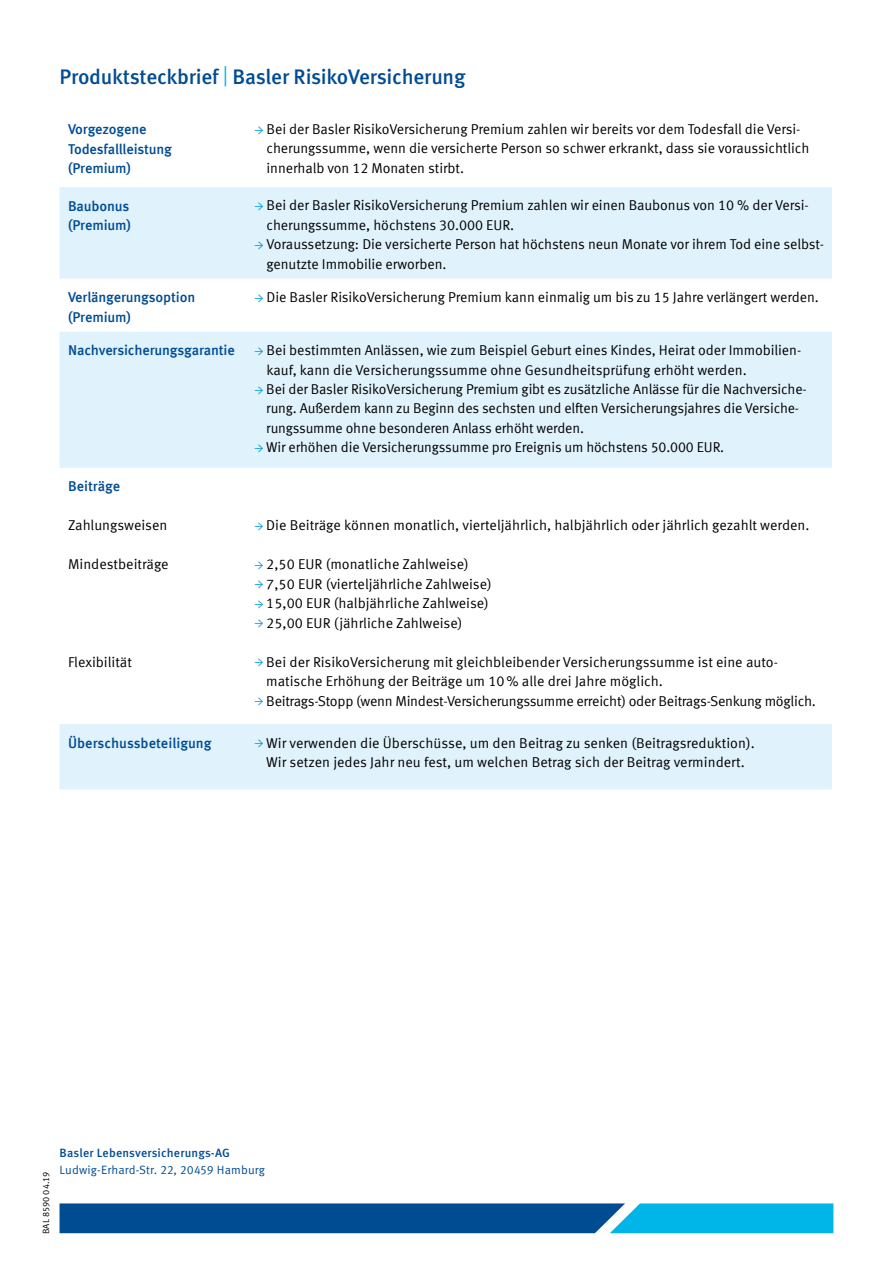
<style>
.page{position:relative;width:893px;height:1263px;background:#fff}
.page>*{position:absolute;margin:0;border:0;box-sizing:border-box;transform-origin:0 0}
.t1{font:500 21px "Meta Pro";letter-spacing:-.015em;color:#004c93}
.t2{font:14.25px/19.5px "Meta Offc Norm";letter-spacing:-.005em;color:#000}
.t3{font:500 14.25px/19.5px "Meta Offc";letter-spacing:-.01em;color:#004c93}
.t4{font:12px "Meta Pro Norm";letter-spacing:.015em;color:#004c93}
.t5{font:500 12px "Meta Pro";letter-spacing:.015em;color:#004c93}
.t6{font:9px "Meta Offc Norm";color:#000}
.s1{font-family:"Meta Pro Norm";font-weight:400;color:#00b6e8}
.s2{font-family:"Minion Pro";font-weight:600;color:#009ee0}
</style>
<div class="page">
<svg style="left:60px;top:1203px;width:773px;height:30px;background:#086ead"></svg>
<svg style="left:60px;top:187px;width:772px;height:602px"></svg>
<h1 class="t1" style="left:60px;top:60px;width:407px">Produktsteckbrief <span class="s1">|</span> Basler RisikoVersicherung</h1>
<p class="t3" style="left:68px;top:120px;width:105px">Vorgezogene<br>Todesfallleistung (Premium)</p>
<p class="t2" style="left:267px;top:119px;width:544px;text-indent:-12px"><span class="s2">→</span> Bei der Basler RisikoVersicherung Premium zahlen wir bereits vor dem Todesfall die Versi&shy;cherungssumme, wenn die versicherte Person so schwer erkrankt, dass sie voraussichtlich innerhalb von 12 Monaten stirbt.</p>
<p class="t3" style="left:68px;top:196px;width:64px">Baubonus (Premium)</p>
<p class="t2" style="left:267px;top:196px;width:544px;text-indent:-12px"><span class="s2">→</span> Bei der Basler RisikoVersicherung Premium zahlen wir einen Baubonus von 10 % der Versi&shy;cherungssumme, höchstens 30.000 EUR.</p>
<p class="t2" style="left:267px;top:235px;width:559px;text-indent:-12px"><span class="s2">→</span> Voraussetzung: Die versicherte Person hat höchstens neun Monate vor ihrem Tod eine selbst&shy;genutzte Immobilie erworben.</p>
<p class="t3" style="left:68px;top:288px;width:129px">Verlängerungsoption (Premium)</p>
<p class="t2" style="left:254px;top:288px;width:566px"><span class="s2">→</span> Die Basler RisikoVersicherung Premium kann einmalig um bis zu 15 Jahre verlängert werden.</p>
<p class="t3" style="left:68px;top:341px;width:168px">Nachversicherungsgarantie</p>
<p class="t2" style="left:267px;top:341px;width:536px;text-indent:-12px"><span class="s2">→</span> Bei bestimmten Anlässen, wie zum Beispiel Geburt eines Kindes, Heirat oder Immobilien&shy;kauf, kann die Versicherungssumme ohne Gesundheitsprüfung erhöht werden.</p>
<p class="t2" style="left:266px;top:379px;width:542px;text-indent:-12px"><span class="s2">→</span> Bei der Basler RisikoVersicherung Premium gibt es zusätzliche Anlässe für die Nachversiche&shy;rung. Außerdem kann zu Beginn des sechsten und elften Versicherungsjahres die Versiche&shy;rungssumme ohne besonderen Anlass erhöht werden.</p>
<p class="t2" style="left:254px;top:438px;width:471px"><span class="s2">→</span> Wir erhöhen die Versicherungssumme pro Ereignis um höchstens 50.000 EUR.</p>
<p class="t3" style="left:68px;top:477px;width:54px">Beiträge</p>
<p class="t2" style="left:68px;top:516px;width:101px">Zahlungsweisen</p>
<p class="t2" style="left:68px;top:555px;width:102px">Mindestbeiträge</p>
<p class="t2" style="left:254px;top:516px;width:557px"><span class="s2">→</span> Die Beiträge können monatlich, vierteljährlich, halbjährlich oder jährlich gezahlt werden.</p>
<p class="t2" style="left:254px;top:555px;width:216px"><span class="s2">→</span> 2,50 EUR (monatliche Zahlweise)</p>
<p class="t2" style="left:254px;top:574px;width:239px"><span class="s2">→</span> 7,50 EUR (vierteljährliche Zahlweise)</p>
<p class="t2" style="left:254px;top:594px;width:236px"><span class="s2">→</span> 15,00 EUR (halbjährliche Zahlweise)</p>
<p class="t2" style="left:254px;top:613px;width:210px"><span class="s2">→</span> 25,00 EUR (jährliche Zahlweise)</p>
<p class="t2" style="left:266px;top:652px;width:513px;text-indent:-12px"><span class="s2">→</span> Bei der RisikoVersicherung mit gleichbleibender Versicherungssumme ist eine auto&shy;matische Erhöhung der Beiträge um 10% alle drei Jahre möglich.</p>
<p class="t2" style="left:254px;top:691px;width:563px"><span class="s2">→</span> Beitrags-Stopp (wenn Mindest-Versicherungssumme erreicht) oder Beitrags-Senkung möglich.</p>
<p class="t2" style="left:68px;top:652px;width:65px">Flexibilität</p>
<p class="t3" style="left:68px;top:733px;width:145px">Überschussbeteiligung</p>
<p class="t2" style="left:254px;top:733px;width:502px;text-align:center"><span class="s2">→</span> Wir verwenden die Überschüsse, um den Beitrag zu senken (Beitragsreduktion).<br>Wir setzen jedes Jahr neu fest, um welchen Betrag sich der Beitrag vermindert.</p>
<p class="t6" style="left:41px;top:1234px;width:64px;rotate:-90deg">BAL 8590 04.19</p>
<p class="t5" style="left:60px;top:1144px;width:172px">Basler Lebensversicherungs-AG</p>
<p class="t4" style="left:60px;top:1161px;width:207px">Ludwig-Erhard-Str. 22, 20459 Hamburg</p>
</div>
